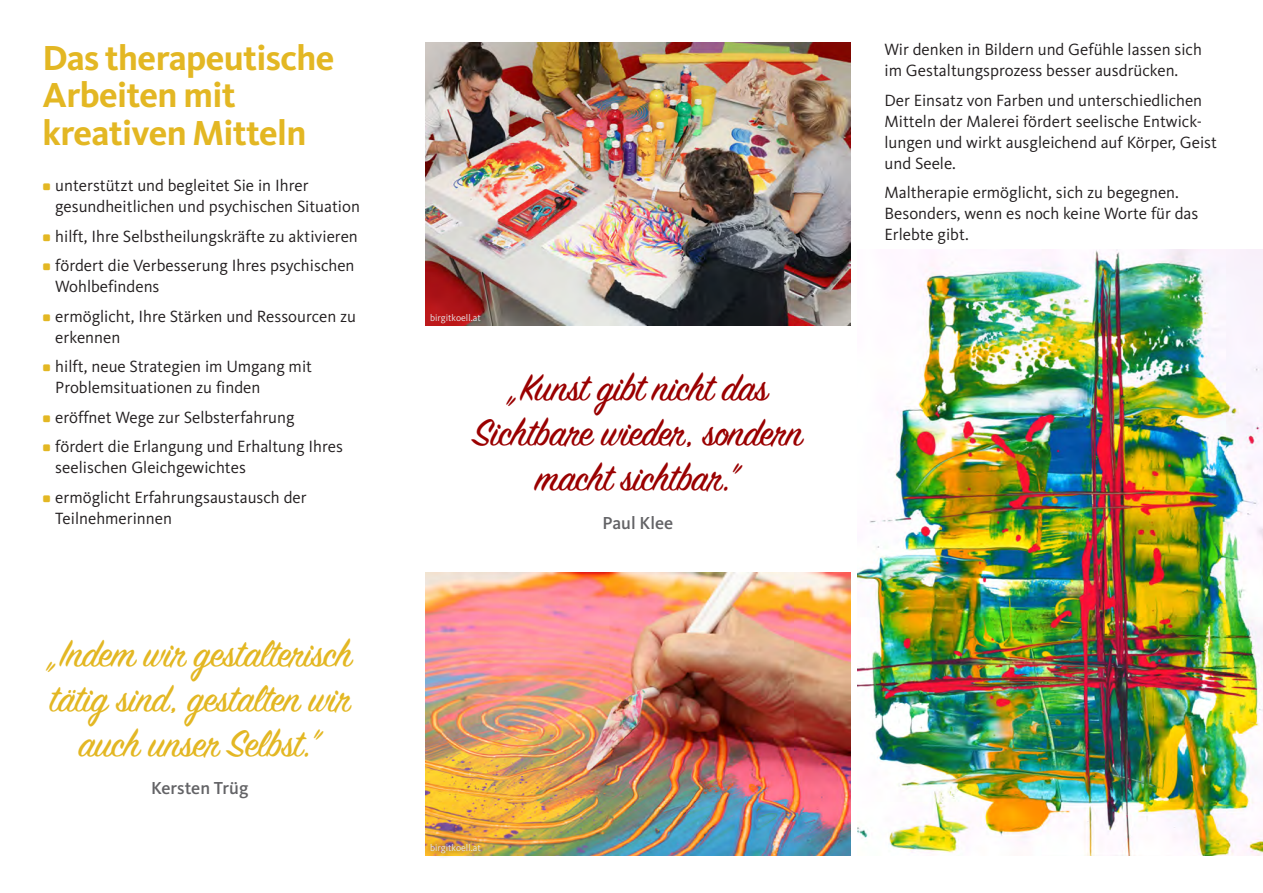
<style>
.page{position:relative;width:1263px;height:893px;background:#fff}
.page>*{position:absolute;margin:0;border:0;box-sizing:border-box;transform-origin:0 0}
.ÜS_2{font:42px/45px "Sign Painter House Script";letter-spacing:-.01em;color:#e3b723;text-align:center}
.ÜS_2-2{font:42px/45px "Sign Painter House Script";letter-spacing:-.01em;color:#9a0000;text-align:center}
.ÜS_2-3{font:700 36px/37.5px "Kievit Pro";letter-spacing:-.02em;color:#e3b723}
.ÜS_1_sub{font:500 18px "Kievit Pro";color:#636366}
.Text{font:16.8px/21px "Kievit Pro";color:#231f20}
.Text-2{font:9.75px "Kievit Pro";color:#e6e7e9}
.s1{font-family:"Button Bonus Square Negative";font-size:8.4px;color:#e3b723}
</style>
<div class="page">
<img style="left:425px;top:43px;width:425px;height:283px">
<img style="left:425px;top:572px;width:425px;height:284px">
<div style="left:423px;top:837px;width:64px;height:23px;background:#231f20;opacity:.9"></div>
<img style="left:857px;top:250px;width:406px;height:606px">
<p class="ÜS_2-3" style="left:43px;top:39px;width:293px">Das therapeutische<br>Arbeiten mit kreativen Mitteln</p>
<p class="Text" style="left:55px;top:175px;width:306px;text-indent:-13px"><span class="s1">±</span> unterstützt und begleitet Sie in Ihrer gesundheitlichen und psychischen Situation</p>
<p class="Text" style="left:43px;top:226px;width:317px"><span class="s1">±</span> hilft, Ihre Selbstheilungskräfte zu aktivieren</p>
<p class="Text" style="left:55px;top:255px;width:301px;text-indent:-13px"><span class="s1">±</span> fördert die Verbesserung Ihres psychischen<br>Wohlbefindens</p>
<p class="Text" style="left:55px;top:306px;width:302px;text-indent:-13px"><span class="s1">±</span> ermöglicht, Ihre Stärken und Ressourcen zu erkennen</p>
<p class="Text" style="left:55px;top:356px;width:258px;text-indent:-13px"><span class="s1">±</span> hilft, neue Strategien im Umgang mit<br>Problemsituationen zu finden</p>
<p class="Text" style="left:43px;top:407px;width:253px"><span class="s1">±</span> eröffnet Wege zur Selbsterfahrung</p>
<p class="Text" style="left:55px;top:436px;width:289px;text-indent:-13px"><span class="s1">±</span> fördert die Erlangung und Erhaltung Ihres seelischen Gleichgewichtes</p>
<p class="Text" style="left:55px;top:487px;width:253px;text-indent:-13px"><span class="s1">±</span> ermöglicht Erfahrungsaustausch der<br>Teilnehmerinnen</p>
<p class="ÜS_2" style="left:48px;top:634px;width:306px">„Indem wir gestalterisch tätig sind, gestalten wir auch unser Selbst.”</p>
<p class="ÜS_1_sub" style="left:151px;top:777px;width:99px">Kersten Trüg</p>
<p class="Text-2" style="left:430px;top:312px;width:52px">birgitkoell.at</p>
<p class="ÜS_2-2" style="left:473px;top:369px;width:331px">„Kunst gibt nicht das<br>Sichtbare wieder, sondern macht sichtbar.”</p>
<p class="ÜS_1_sub" style="left:602px;top:512px;width:72px">Paul Klee</p>
<p class="Text-2" style="left:430px;top:842px;width:52px">birgitkoell.at</p>
<p class="Text" style="left:884px;top:39px;width:319px">Wir denken in Bildern und Gefühle lassen sich im Gestaltungsprozess besser ausdrücken.</p>
<p class="Text" style="left:884px;top:90px;width:334px">Der Einsatz von Farben und unterschiedlichen Mitteln der Malerei fördert seelische Entwick&shy;lungen und wirkt ausgleichend auf Körper, Geist und Seele.</p>
<p class="Text" style="left:884px;top:182px;width:315px">Maltherapie ermöglicht, sich zu begegnen.<br>Besonders, wenn es noch keine Worte für das<br>Erlebte gibt.</p>
</div>
